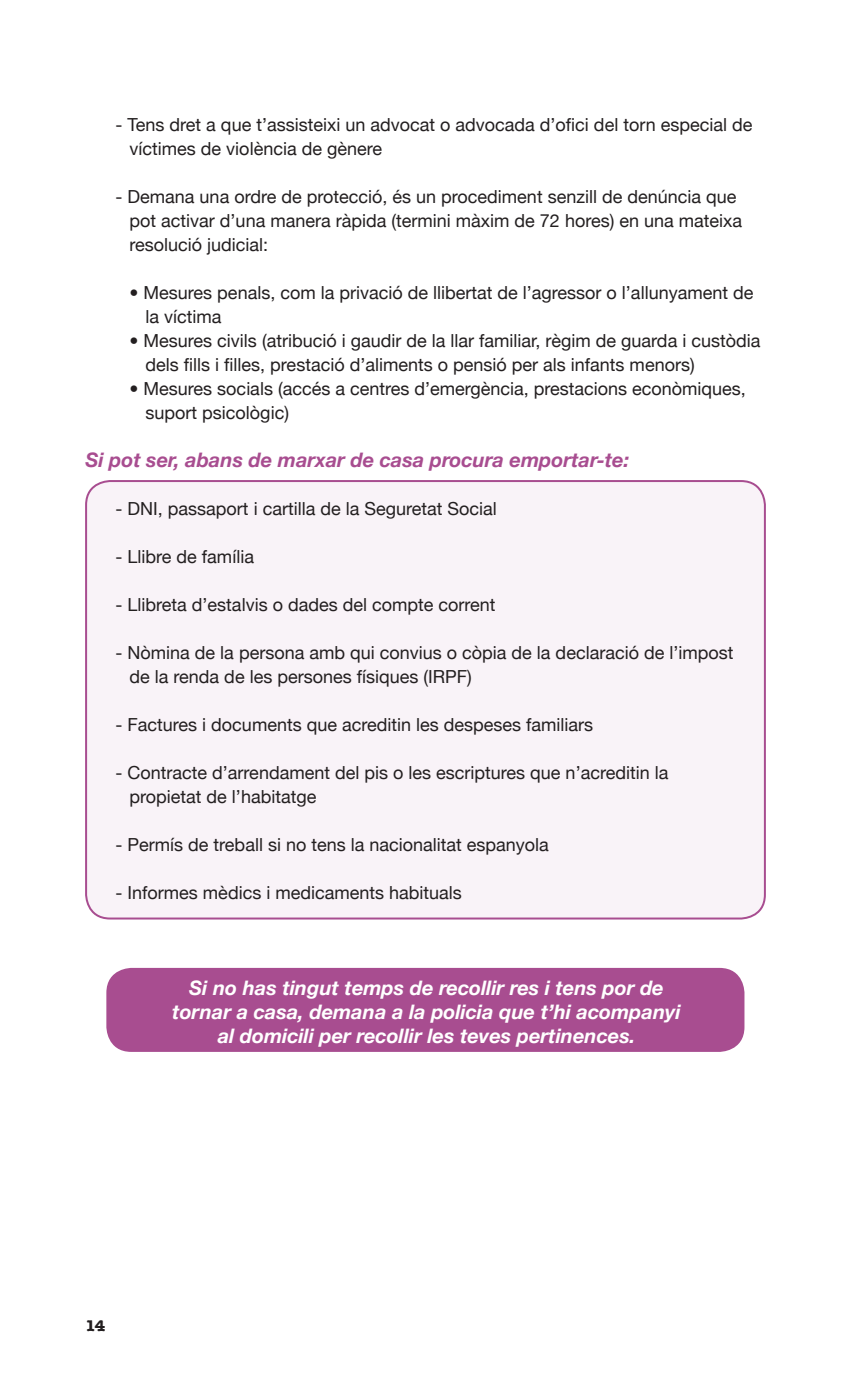
<style>
.page{position:relative;width:851px;height:1389px;background:#fff}
.page>*{position:absolute;margin:0;border:0;box-sizing:border-box;transform-origin:0 0}
.t1{font:italic 700 20px/24px "Helvetica Neue";color:#fff;text-align:center}
.t2{font:italic 700 20px "Helvetica Neue";color:#a84d90}
.t3{font:18px/24px "Helvetica Neue";color:#231f20}
.t4{font:700 16px "American Typewriter";color:#231f20}
</style>
<div class="page">
<div style="left:85px;top:480px;width:681px;height:439px;background:#f9f3f8"></div>
<div style="left:106px;top:967px;width:639px;height:84px;background:#a84d90"></div>
<p class="t3" style="left:129px;top:112px;width:624px;text-indent:-14px">- Tens dret a que t’assisteixi un advocat o advocada d’ofici del torn especial de víctimes de violència de gènere</p>
<p class="t3" style="left:129px;top:184px;width:614px;text-indent:-14px">- Demana una ordre de protecció, és un procediment senzill de denúncia que pot activar d’una manera ràpida (termini màxim de 72 hores) en una mateixa resolució judicial:</p>
<p class="t3" style="left:145px;top:280px;width:609px;text-indent:-16px">• Mesures penals, com la privació de llibertat de l’agressor o l’allunyament de la víctima</p>
<p class="t3" style="left:145px;top:328px;width:616px;text-indent:-16px">• Mesures civils (atribució i gaudir de la llar familiar, règim de guarda i custòdia dels fills i filles, prestació d’aliments o pensió per als infants menors)</p>
<p class="t3" style="left:145px;top:376px;width:601px;text-indent:-16px">• Mesures socials (accés a centres d’emergència, prestacions econòmiques, suport psicològic)</p>
<p class="t2" style="left:85px;top:447px;width:545px">Si pot ser, abans de marxar de casa procura emportar-te:</p>
<p class="t3" style="left:115px;top:496px;width:383px">- DNI, passaport i cartilla de la Seguretat Social</p>
<p class="t3" style="left:115px;top:544px;width:140px">- Llibre de família</p>
<p class="t3" style="left:115px;top:592px;width:381px">- Llibreta d’estalvis o dades del compte corrent</p>
<p class="t3" style="left:129px;top:640px;width:605px;text-indent:-14px">- Nòmina de la persona amb qui convius o còpia de la declaració de l’impost de la renda de les persones físiques (IRPF)</p>
<p class="t3" style="left:115px;top:712px;width:479px">- Factures i documents que acreditin les despeses familiars</p>
<p class="t3" style="left:129px;top:760px;width:540px;text-indent:-14px">- Contracte d’arrendament del pis o les escriptures que n’acreditin la propietat de l’habitatge</p>
<p class="t3" style="left:115px;top:832px;width:435px">- Permís de treball si no tens la nacionalitat espanyola</p>
<p class="t3" style="left:115px;top:880px;width:348px">- Informes mèdics i medicaments habituals</p>
<p class="t1" style="left:172px;top:975px;width:510px">Si no has tingut temps de recollir res i tens por de tornar a casa, demana a la policia que t’hi acompanyi al domicili per recollir les teves pertinences.</p>
<p class="t4" style="left:85px;top:1316px;width:22px">14</p>
</div>
